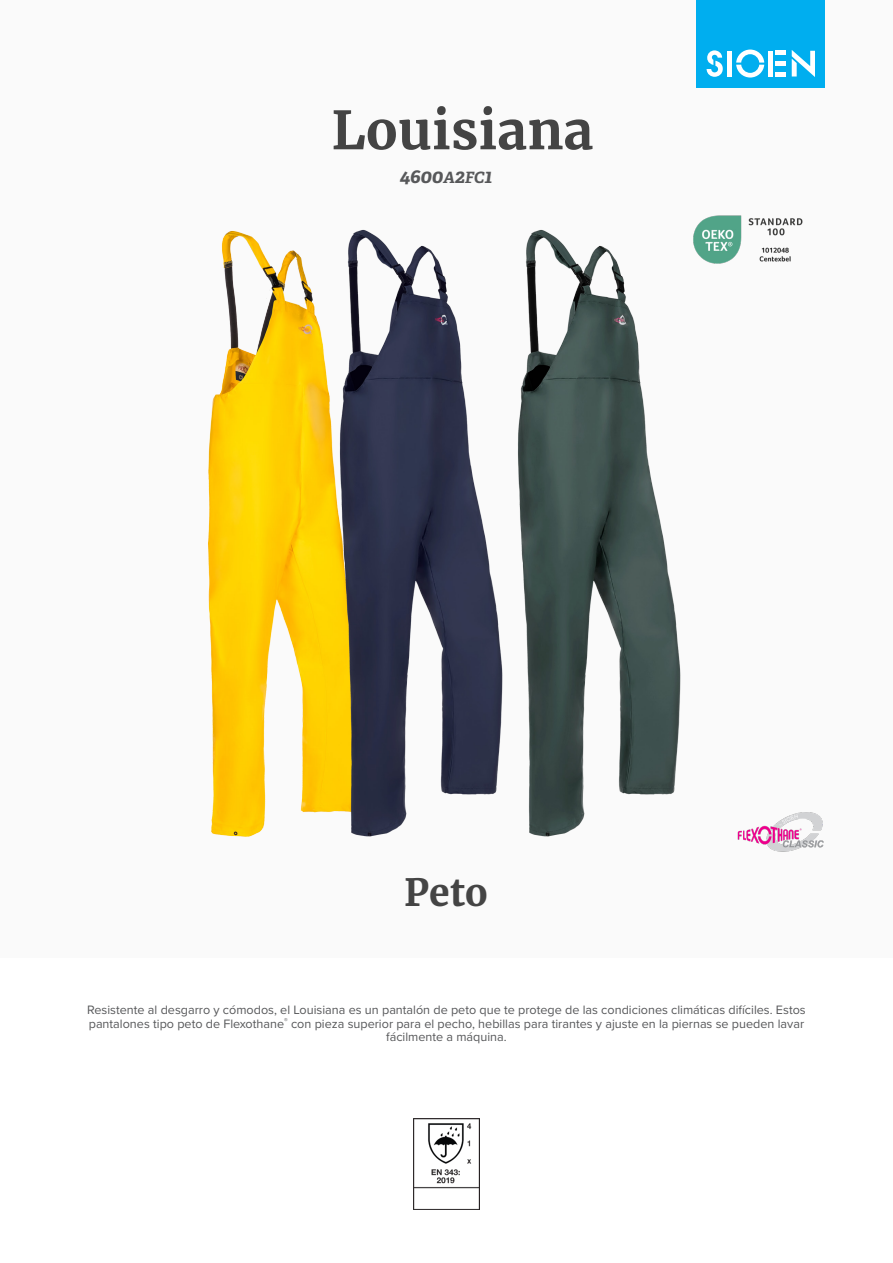
<style>
.page{position:relative;width:893px;height:1263px;background:#fff}
.page>*{position:absolute;margin:0;border:0;box-sizing:border-box;transform-origin:0 0}
.product_name{font:700 52.5px "Merriweather";color:#444}
.product_h2{font:700 37.5px "Merriweather";color:#444}
.product_ref{font:italic 700 19.5px "Adelle";color:#57585a}
.product_description{font:12.6px/13.6px "Proxima Nova";color:#57585a;text-align:center}
.s1{font-size:15.6px}
</style>
<div class="page">
<div style="left:0;top:0;width:893px;height:957px;background:#fafafa"></div>
<div style="left:697px;top:0;width:128px;height:88px;background:#00aeef"></div>
<svg style="left:707px;top:50px;width:16px;height:27px"></svg>
<svg style="left:736px;top:50px;width:28px;height:28px"></svg>
<div style="left:727px;top:51px;width:5px;height:26px;background:#fff"></div>
<div style="left:768px;top:51px;width:5px;height:26px;background:#fff"></div>
<div style="left:775px;top:72px;width:11px;height:5px;background:#fff"></div>
<div style="left:775px;top:61px;width:11px;height:5px;background:#fff"></div>
<hr style="left:775px;top:51px;width:11px;height:4px;background:#fff">
<svg style="left:792px;top:50px;width:23px;height:27px"></svg>
<img style="left:413px;top:1118px;width:67px;height:92px">
<img style="left:208px;top:231px;width:149px;height:606px">
<img style="left:357px;top:215px;width:467px;height:637px">
<p class="product_name" style="left:331px;top:97px;width:263px">Louisiana</p>
<p class="product_ref" style="left:400px;top:164px;width:94px">4600<span class="s1">A</span>2<span class="s1">FC</span>1</p>
<p class="product_h2" style="left:404px;top:868px;width:85px">Peto</p>
<p class="product_description" style="left:87px;top:1002px;width:720px">Resistente al desgarro y cómodos, el Louisiana es un pantalón de peto que te protege de las condiciones climáticas difíciles. Estos pantalones tipo peto de Flexothane<sup>®</sup> con pieza superior para el pecho, hebillas para tirantes y ajuste en la piernas se pueden lavar fácilmente a máquina.</p>
</div>
